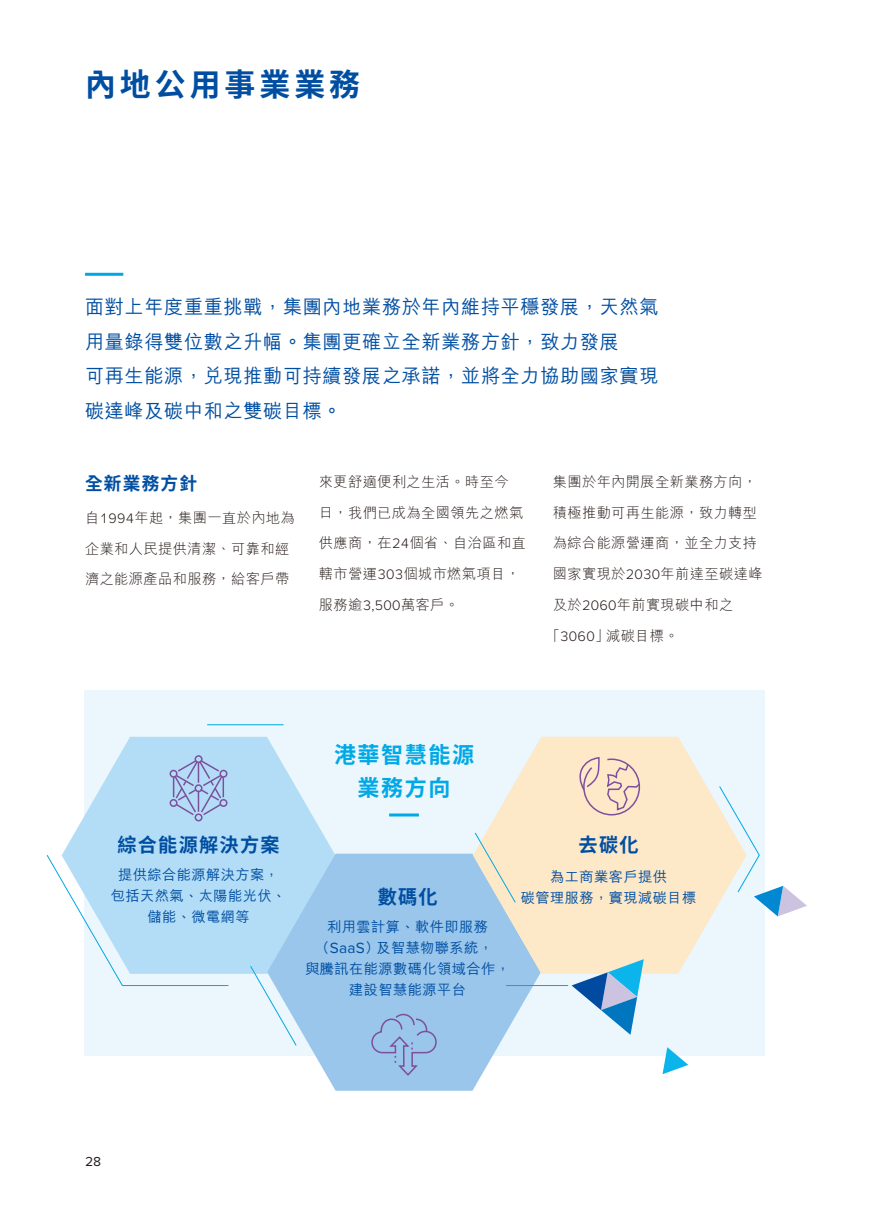
<style>
.page{position:relative;width:893px;height:1212px;background:#fff}
.page>*{position:absolute;margin:0;border:0;box-sizing:border-box;transform-origin:0 0}
.t1{font:700 31.5px "Noto Sans HK";letter-spacing:.13em;color:#004ea2}
.t2{font:700 22.5px/33px "Noto Sans HK";letter-spacing:.07em;color:#00a9e5;text-align:center}
.t3{font:500 19.5px/34.5px "M Hei HK";letter-spacing:.035em;color:#004ea2}
.t4{font:700 19.5px "Noto Sans HK";letter-spacing:.07em;color:#004ea2}
.t5{font:700 18px "Noto Sans HK";letter-spacing:.07em;color:#004ea2}
.t6{font:300 14.25px/30.8px "M Hei HK";letter-spacing:.025em;color:#231916}
.t7{font:500 14.25px/21px "M Hei HK";letter-spacing:.03em;color:#004ea2;text-align:center}
.t8{font:13.5px "Proxima Nova";color:#231916}
.s1{font-family:"Proxima Nova"}
.s2{font-family:"Proxima Nova";font-weight:400;font-size:15.45px}
</style>
<div class="page">
<hr style="left:85px;top:273px;width:38px;height:3px;background:#00a9e5">
<div style="left:84px;top:690px;width:681px;height:366px;background:#ecf6fd"></div>
<svg style="left:62px;top:737px;width:273px;height:237px;fill:#b3ddf6"></svg>
<svg style="left:267px;top:854px;width:273px;height:237px;background:#a7ceed"></svg>
<svg style="left:473px;top:737px;width:246px;height:237px;background:#f3e7d1"></svg>
<hr style="left:389px;top:813px;width:30px;height:3px;background:#00a9e5">
<svg style="left:662px;top:1047px;width:26px;height:27px"></svg>
<hr style="left:207px;top:724px;width:76px;height:1px;background:#00a9e5">
<hr style="left:506px;top:985px;width:62px;height:1px;background:#00a9e5">
<div style="left:195px;top:813px;width:8px;height:8px;border:2px solid #7c509d;border-radius:50%"></div>
<div style="left:195px;top:755px;width:8px;height:8px;border:2px solid #7c509d;border-radius:50%"></div>
<div style="left:170px;top:770px;width:8px;height:8px;border:2px solid #7c509d;border-radius:50%"></div>
<div style="left:219px;top:770px;width:8px;height:8px;border:2px solid #7c509d;border-radius:50%"></div>
<div style="left:170px;top:799px;width:8px;height:8px;border:2px solid #7c509d;border-radius:50%"></div>
<div style="left:219px;top:799px;width:8px;height:8px;border:2px solid #7c509d;border-radius:50%"></div>
<svg style="left:173px;top:758px;width:51px;height:59px;background:#a6bce1"></svg>
<svg style="left:371px;top:1013px;width:66px;height:64px;background:#95b9e1"></svg>
<svg style="left:579px;top:756px;width:62px;height:82px;background:#eed7c3"></svg>
<svg style="left:250px;top:965px;width:47px;height:81px"></svg>
<svg style="left:46px;top:854px;width:183px;height:132px"></svg>
<svg style="left:474px;top:832px;width:42px;height:71px;background:#e1dfd1"></svg>
<svg style="left:572px;top:959px;width:72px;height:76px"></svg>
<svg style="left:719px;top:786px;width:88px;height:130px"></svg>
<h1 class="t1" style="left:85px;top:66px;width:277px">內地公用事業業務</h1>
<h3 class="t3" style="left:85px;top:288px;width:575px">面對上年度重重挑戰，集團內地業務於年內維持平穩發展，天然氣用量錄得雙位數之升幅。集團更確立全新業務方針，致力發展<br>可再生能源，兌現推動可持續發展之承諾，並將全力協助國家實現碳達峰及碳中和之雙碳目標。</h3>
<p class="t5" style="left:85px;top:473px;width:114px">全新業務方針</p>
<p class="t6" style="left:85px;top:502px;width:211px">自<span class="s1">1994</span>年起，集團一直於內地為企業和人民提供清潔、可靠和經濟之能源產品和服務，給客戶帶</p>
<p class="t6" style="left:319px;top:466px;width:209px">來更舒適便利之生活。時至今日，我們已成為全國領先之燃氣供應商，在<span class="s1">24</span>個省、自治區和直轄市營運<span class="s1">303</span>個城市燃氣項目，服務逾<span class="s1">3,500</span>萬客戶。</p>
<p class="t6" style="left:553px;top:466px;width:206px">集團於年內開展全新業務方向，</p>
<p class="t6" style="left:553px;top:497px;width:206px">積極推動可再生能源，致力轉型</p>
<p class="t6" style="left:553px;top:528px;width:206px">為綜合能源營運商，並全力支持</p>
<p class="t6" style="left:553px;top:558px;width:211px">國家實現於<span class="s1">2030</span>年前達至碳達峰</p>
<p class="t6" style="left:553px;top:589px;width:182px">及於<span class="s1">2060</span>年前實現碳中和之</p>
<p class="t6" style="left:546px;top:620px;width:135px">「<span class="s1">3060</span>」減碳目標。</p>
<h3 class="t4" style="left:117px;top:834px;width:164px">綜合能源解決方案</h3>
<p class="t7" style="left:111px;top:863px;width:177px">提供綜合能源解決方案，包括天然氣、太陽能光伏、儲能、微電網等</p>
<h2 class="t2" style="left:334px;top:739px;width:142px">港華智慧能源業務方向</h2>
<h3 class="t4" style="left:378px;top:886px;width:62px">數碼化</h3>
<p class="t7" style="left:305px;top:914px;width:206px">利用雲計算、軟件即服務（<span class="s2">SaaS</span>）及智慧物聯系統，<br>與騰訊在能源數碼化領域合作，建設智慧能源平台</p>
<h3 class="t4" style="left:579px;top:834px;width:62px">去碳化</h3>
<p class="t7" style="left:521px;top:865px;width:177px">為工商業客戶提供<br>碳管理服務，實現減碳目標</p>
<p class="t8" style="left:85px;top:1151px;width:18px">28</p>
</div>
